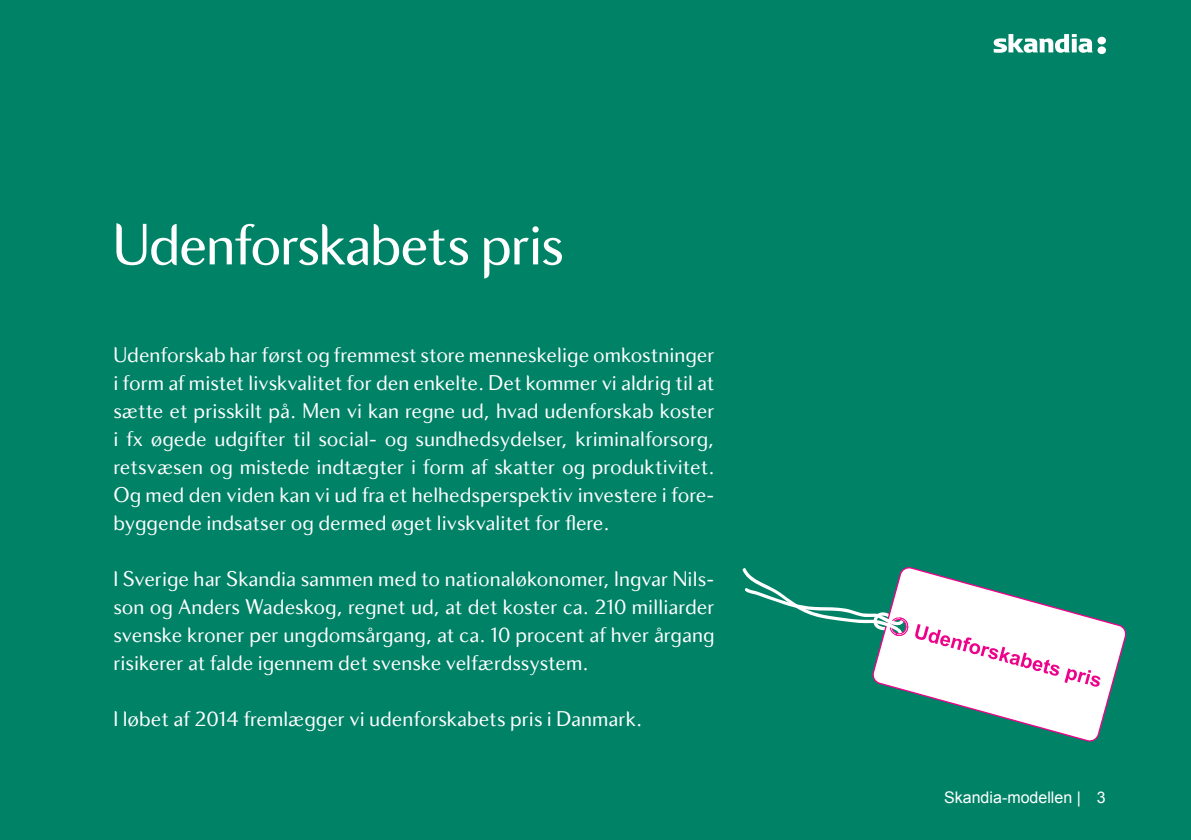
<style>
.page{position:relative;width:1191px;height:840px;background:#fff}
.page>*{position:absolute;margin:0;border:0;box-sizing:border-box;transform-origin:0 0}
.Rubrik{font:60px "Skandia Display";color:#fff}
.Brødtekst{font:22px/28px "Skandia Text";color:#fff;text-align:justify}
.t1{font:16px "Arial";color:#fff}
</style>
<div class="page">
<div style="left:0;top:0;width:1191px;height:839px;background:#008267"></div>
<svg style="left:993px;top:34px;width:113px;height:20px"></svg>
<svg style="left:872px;top:567px;width:255px;height:175px"></svg>
<svg style="left:915px;top:623px;width:185px;height:63px;background:#fde6f3"></svg>
<svg style="left:742px;top:567px;width:167px;height:69px"></svg>
<p class="Rubrik" style="left:113px;top:212px;width:451px">Udenforskabets pris</p>
<p class="Brødtekst" style="left:113px;top:341px;width:603px">Udenforskab har først og fremmest store menneskelige omkostninger i form af mistet livskvalitet for den enkelte. Det kommer vi aldrig til at sætte et prisskilt på. Men vi kan regne ud, hvad udenforskab koster i fx øgede udgifter til social- og sundhedsydelser, kriminalforsorg, retsvæsen og mistede indtægter i form af skatter og produktivitet.<br>Og med den viden kan vi ud fra et helhedsperspektiv investere i fore&shy;byggende indsatser og dermed øget livskvalitet for flere.</p>
<p class="Brødtekst" style="left:113px;top:565px;width:602px">I Sverige har Skandia sammen med to nationaløkonomer, Ingvar Nils&shy;son og Anders Wadeskog, regnet ud, at det koster ca. 210 milliarder svenske kroner per ungdomsårgang, at ca. 10 procent af hver årgang risikerer at falde igennem det svenske velfærdssystem.</p>
<p class="Brødtekst" style="left:113px;top:705px;width:530px">I løbet af 2014 fremlægger vi udenforskabets pris i Danmark.</p>
<p class="t1" style="left:944px;top:786px;width:163px">Skandia-modellen | 3</p>
</div>
